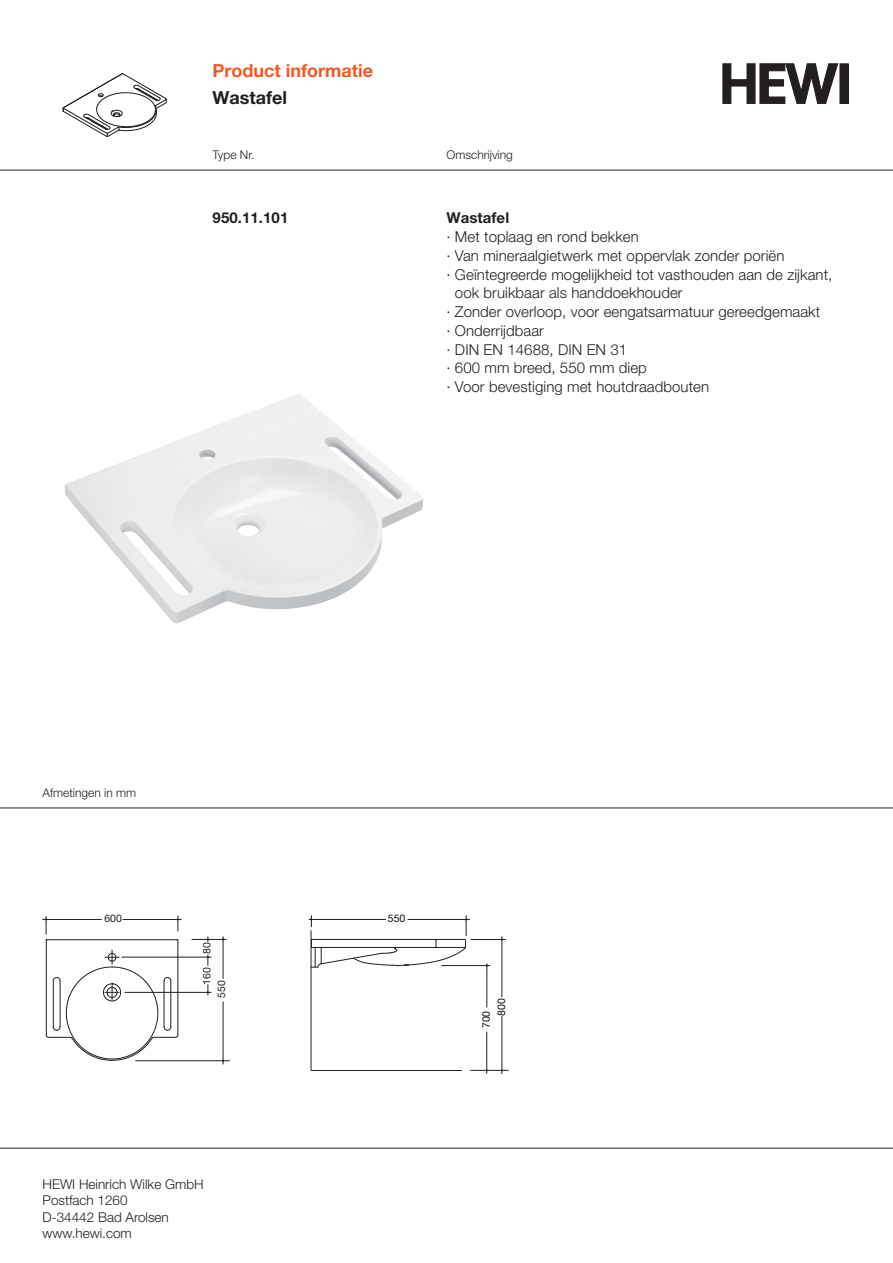
<style>
.page{position:relative;width:893px;height:1263px;background:#fff}
.page>*{position:absolute;margin:0;border:0;box-sizing:border-box;transform-origin:0 0}
.t1{font:700 18px/27px "Helvetica Neue LT Pro";color:#f15921}
.t2{font:300 15px "Helvetica Neue LT Pro";letter-spacing:.005em;color:#231f20}
.t3{font:700 15px "Helvetica Neue LT Pro";letter-spacing:.005em;color:#231f20}
.t4{font:300 13.5px/16.2px "Helvetica Neue LT Pro";color:#231f20}
.t5{font:300 12px "Helvetica Neue LT Pro";color:#231f20}
.t6{font:10.5px/14.7px "Helvetica Neue LT Pro";color:#231f20}
.t7{font:10.5px "Helvetica Neue LT Pro";color:#0d0b11}
.t8{font:10.5px "Helvetica Neue LT Pro";color:#0e0b10}
.s1{color:#231f20}
</style>
<div class="page">
<img style="left:64px;top:394px;width:359px;height:230px">
<hr style="left:123px;top:919px;width:58px;height:1px;background:#231f20">
<hr style="left:43px;top:919px;width:58px;height:1px;background:#231f20">
<svg style="left:177px;top:916px;width:2px;height:15px"></svg>
<hr style="left:223px;top:1002px;width:1px;height:62px;background:#231f20">
<hr style="left:223px;top:937px;width:1px;height:41px;background:#231f20">
<hr style="left:192px;top:939px;width:34px;height:1px;background:#231f20">
<hr style="left:136px;top:1060px;width:93px;height:1px;background:#231f20">
<hr style="left:125px;top:992px;width:86px;height:1px;background:#231f20">
<hr style="left:122px;top:957px;width:89px;height:1px;background:#231f20">
<svg style="left:207px;top:955px;width:2px;height:10px"></svg>
<svg style="left:207px;top:985px;width:2px;height:10px"></svg>
<hr style="left:46px;top:940px;width:1px;height:95px;background:#231f20">
<hr style="left:177px;top:940px;width:1px;height:95px;background:#231f20">
<hr style="left:47px;top:939px;width:130px;height:1px;background:#231f20">
<svg style="left:45px;top:916px;width:3px;height:25px"></svg>
<svg style="left:46px;top:950px;width:133px;height:111px"></svg>
<hr style="left:311px;top:1070px;width:151px;height:1px;background:#231f20">
<hr style="left:311px;top:930px;width:1px;height:140px;background:#231f20">
<hr style="left:408px;top:919px;width:61px;height:1px;background:#231f20">
<hr style="left:309px;top:919px;width:77px;height:1px;background:#231f20">
<svg style="left:310px;top:916px;width:157px;height:52px"></svg>
<hr style="left:502px;top:1016px;width:1px;height:58px;background:#231f20">
<hr style="left:502px;top:937px;width:1px;height:60px;background:#231f20">
<hr style="left:471px;top:939px;width:34px;height:1px;background:#231f20">
<hr style="left:471px;top:1070px;width:37px;height:1px;background:#231f20">
<hr style="left:487px;top:964px;width:1px;height:43px;background:#231f20">
<hr style="left:486px;top:1032px;width:1px;height:41px;background:#231f20">
<hr style="left:442px;top:965px;width:48px;height:1px;background:#231f20">
<hr style="left:0;top:807px;width:893px;height:1px;background:#231f20">
<hr style="left:0;top:1148px;width:893px;height:1px;background:#231f20">
<div style="left:840px;top:64px;width:8px;height:40px;background:#231f20"></div>
<svg style="left:723px;top:64px;width:115px;height:40px"></svg>
<hr style="left:0;top:170px;width:893px;height:1px;background:#231f20">
<svg style="left:63px;top:73px;width:104px;height:64px"></svg>
<p class="t1" style="left:213px;top:58px;width:162px">Product informatie<br><span class="s1">Wastafel</span></p>
<p class="t5" style="left:213px;top:151px;width:43px">Type Nr.</p>
<p class="t5" style="left:446px;top:151px;width:68px">Omschrijving</p>
<p class="t3" style="left:213px;top:213px;width:77px">950.11.101</p>
<p class="t3" style="left:446px;top:213px;width:64px">Wastafel</p>
<p class="t2" style="left:446px;top:231px;width:194px">· Met toplaag en rond bekken</p>
<p class="t2" style="left:446px;top:250px;width:339px">· Van mineraalgietwerk met oppervlak zonder poriën</p>
<p class="t2" style="left:446px;top:269px;width:387px">· Geïntegreerde mogelijkheid tot vasthouden aan de zijkant,</p>
<p class="t2" style="left:455px;top:288px;width:229px">ook bruikbaar als handdoekhouder</p>
<p class="t2" style="left:446px;top:306px;width:375px">· Zonder overloop, voor eengatsarmatuur gereedgemaakt</p>
<p class="t2" style="left:446px;top:325px;width:99px">· Onderrijdbaar</p>
<p class="t2" style="left:446px;top:344px;width:182px">· DIN EN 14688, DIN EN 31</p>
<p class="t2" style="left:446px;top:363px;width:202px">· 600 mm breed, 550 mm diep</p>
<p class="t2" style="left:446px;top:381px;width:264px">· Voor bevestiging met houtdraadbouten</p>
<p class="t5" style="left:43px;top:788px;width:95px">Afmetingen in mm</p>
<p class="t6" style="left:104px;top:912px;width:19px">600</p>
<p class="t6" style="left:200px;top:954px;width:13px;rotate:-90deg">80</p>
<p class="t6" style="left:200px;top:998px;width:32px;text-indent:13px;rotate:-90deg">160<br>550</p>
<p class="t4" style="left:43px;top:1177px;width:163px">HEWI Heinrich Wilke GmbH<br>Postfach 1260<br>D-34442 Bad Arolsen www.hewi.com</p>
<p class="t8" style="left:388px;top:914px;width:19px">550</p>
<p class="t7" style="left:498px;top:1015px;width:19px;rotate:-90deg">800</p>
<p class="t7" style="left:482px;top:1028px;width:19px;rotate:-90deg">700</p>
</div>
